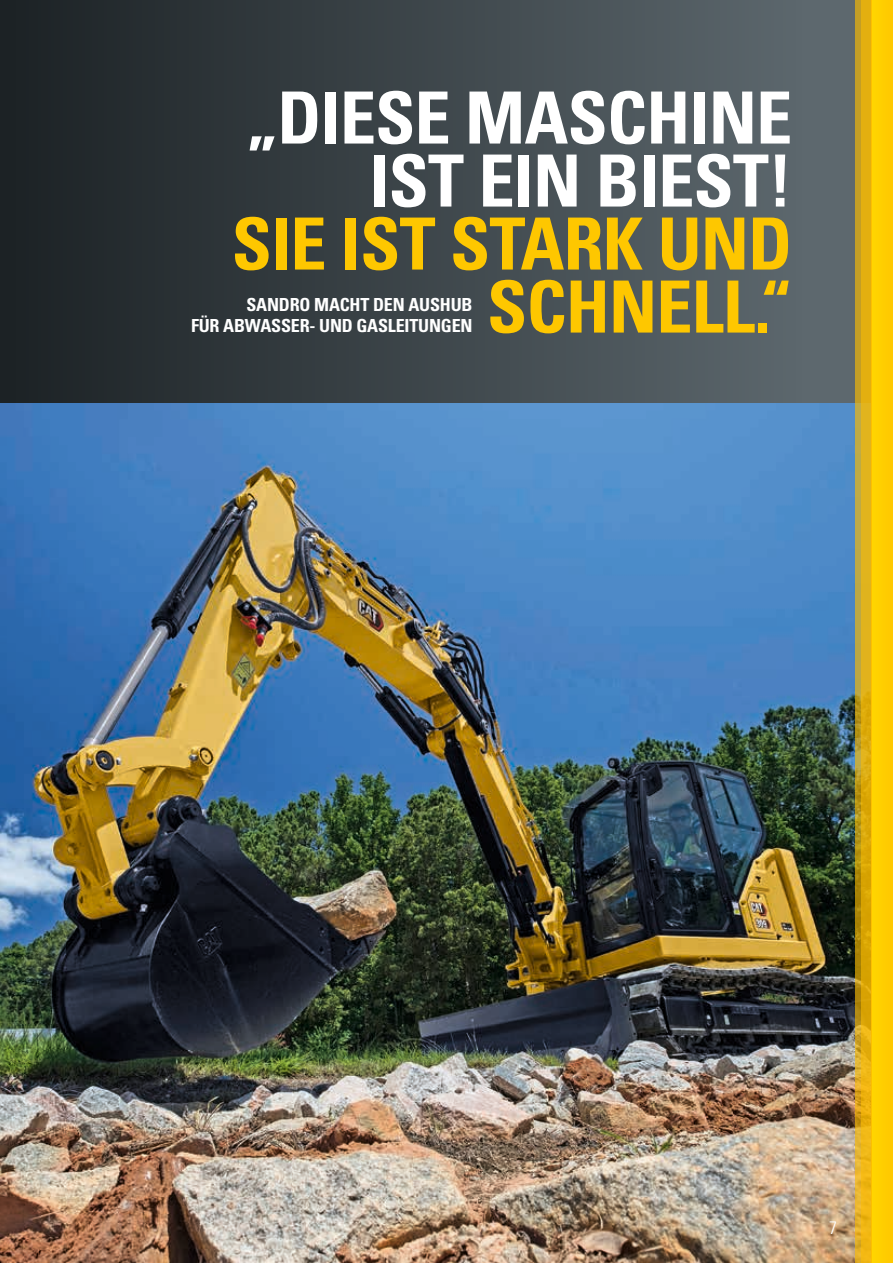
<style>
.page{position:relative;width:893px;height:1263px;background:#fff}
.page>*{position:absolute;margin:0;border:0;box-sizing:border-box;transform-origin:0 0}
.t1{font:700 condensed 72px/63px "Univers";letter-spacing:-.01em;color:#fff;text-align:right}
.t2{font:700 condensed 72px/63px "Univers";letter-spacing:-.01em;color:#fec700;text-align:right}
.t3{font:700 condensed 18px/21px "Univers";letter-spacing:-.01em;color:#fff;text-align:right}
.t4{font:300 condensed 18px "Univers";color:#fff}
</style>
<div class="page">
<div style="left:0;top:0;width:893px;height:859px;background:#5d686e"></div>
<div style="left:0;top:0;width:801px;height:404px;background:linear-gradient(to right,#1b2124,#5c676d)"></div>
<img style="left:0;top:404px;width:856px;height:859px">
<div style="left:872px;top:0;width:21px;height:1263px;background:#ffce00"></div>
<svg style="left:861px;top:0;width:11px;height:1263px"></svg>
<svg style="left:856px;top:0;width:5px;height:1263px"></svg>
<h1 class="t1" style="left:246px;top:86px;width:547px">„DIESE MASCHINE<br>IST EIN BIEST!</h1>
<h1 class="t2" style="left:232px;top:212px;width:562px">SIE IST STARK UND<br>SCHNELL.“</h1>
<p class="t3" style="left:191px;top:294px;width:283px">SANDRO MACHT DEN AUSHUB<br>FÜR ABWASSER- UND GASLEITUNGEN</p>
<p class="t4" style="left:829px;top:1217px;width:9px">7</p>
</div>
